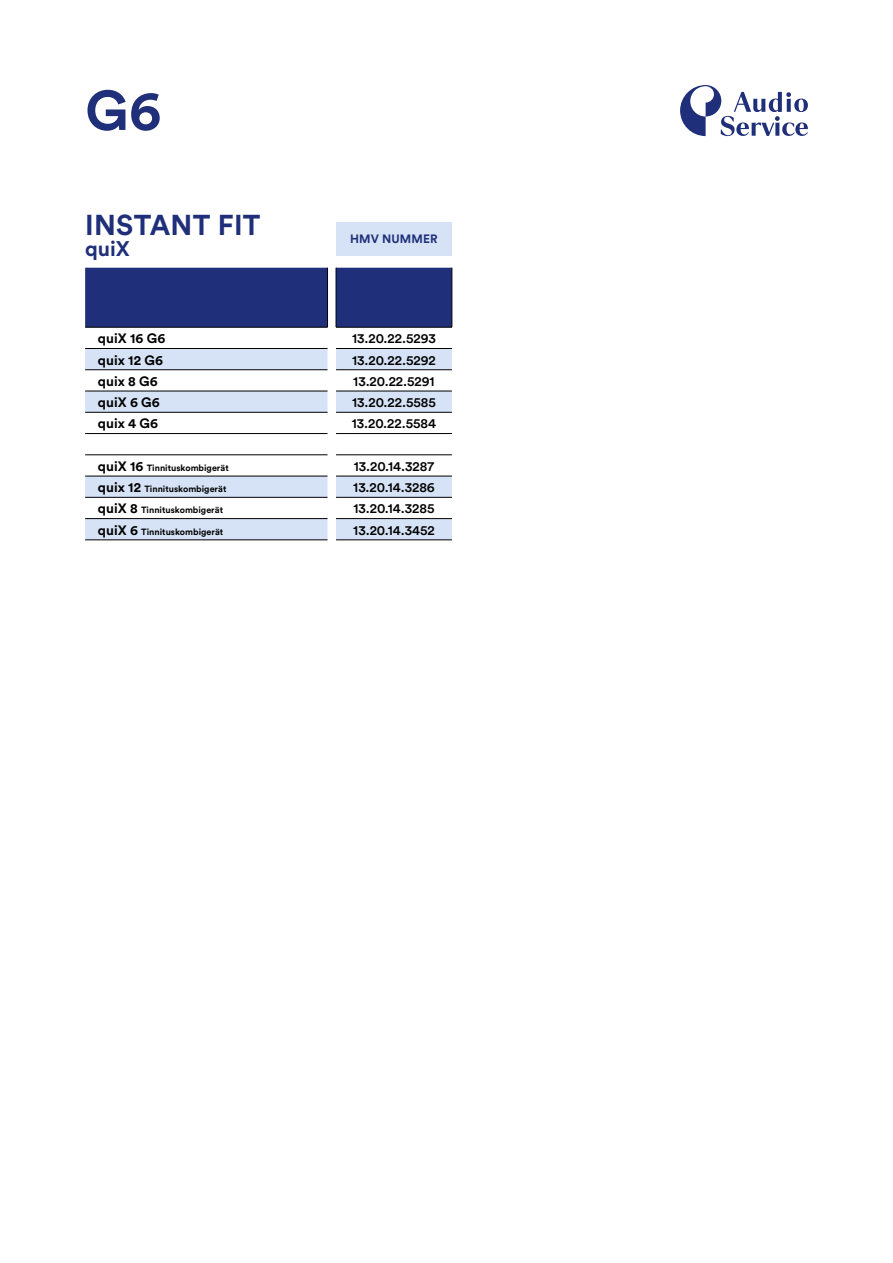
<style>
.page{position:relative;width:893px;height:1263px;background:#fff}
.page>*{position:absolute;margin:0;border:0;box-sizing:border-box;transform-origin:0 0}
.t1{font:700 55.5px "Circular Pro";color:#1f2f79}
.t2{font:700 28.5px "Circular Pro";letter-spacing:.01em;color:#1f2f79}
.t3{font:700 21px "Circular Pro";color:#1f2f79}
.t4{font:500 13.5px "Circular Pro";color:#000}
.t5{font:700 13.5px "Circular Pro";color:#000}
.t6{font:700 12px "Circular Pro";letter-spacing:.01em;color:#1f2f79}
.t7{font:700 9px "Circular Pro";color:#000}
.s1{font-size:13.5px}
</style>
<div class="page">
<div style="left:85px;top:268px;width:367px;height:59px;background:#1f2f79"></div>
<svg style="left:85px;top:349px;width:367px;height:42px;fill:#d6e3f6"></svg>
<svg style="left:85px;top:392px;width:367px;height:148px"></svg>
<hr style="left:327px;top:268px;width:1px;height:59px;background:#000">
<hr style="left:336px;top:268px;width:1px;height:59px;background:#000">
<hr style="left:452px;top:268px;width:1px;height:59px;background:#000">
<hr style="left:85px;top:327px;width:243px;height:1px;background:#000">
<hr style="left:85px;top:348px;width:243px;height:1px;background:#000">
<hr style="left:85px;top:369px;width:243px;height:1px;background:#000">
<hr style="left:85px;top:454px;width:243px;height:1px;background:#000">
<hr style="left:85px;top:476px;width:243px;height:1px;background:#000">
<hr style="left:85px;top:497px;width:243px;height:1px;background:#000">
<hr style="left:336px;top:327px;width:116px;height:1px;background:#000">
<hr style="left:336px;top:348px;width:116px;height:1px;background:#000">
<hr style="left:336px;top:369px;width:116px;height:1px;background:#000">
<hr style="left:336px;top:454px;width:116px;height:1px;background:#000">
<hr style="left:336px;top:476px;width:116px;height:1px;background:#000">
<hr style="left:336px;top:497px;width:116px;height:1px;background:#000">
<hr style="left:85px;top:391px;width:243px;height:1px;background:#000">
<hr style="left:85px;top:433px;width:243px;height:1px;background:#000">
<hr style="left:85px;top:518px;width:243px;height:1px;background:#000">
<hr style="left:85px;top:412px;width:243px;height:1px;background:#000">
<hr style="left:85px;top:540px;width:243px;height:1px;background:#000">
<hr style="left:336px;top:391px;width:116px;height:1px;background:#000">
<hr style="left:336px;top:433px;width:116px;height:1px;background:#000">
<hr style="left:336px;top:518px;width:116px;height:1px;background:#000">
<hr style="left:336px;top:412px;width:116px;height:1px;background:#000">
<hr style="left:336px;top:540px;width:116px;height:1px;background:#000">
<div style="left:336px;top:222px;width:116px;height:34px;background:#d6e3f6"></div>
<svg style="left:680px;top:85px;width:128px;height:51px"></svg>
<h1 class="t1" style="left:85px;top:72px;width:77px">G6</h1>
<h2 class="t2" style="left:85px;top:205px;width:177px">INSTANT FIT</h2>
<h3 class="t3" style="left:85px;top:234px;width:46px">quiX</h3>
<p class="t6" style="left:350px;top:230px;width:89px">HMV NUMMER</p>
<p class="t5" style="left:98px;top:329px;width:69px">quiX 16 G6</p>
<p class="t4" style="left:352px;top:329px;width:85px">13.20.22.5293</p>
<p class="t5" style="left:98px;top:351px;width:66px">quix 12 G6</p>
<p class="t4" style="left:352px;top:351px;width:85px">13.20.22.5292</p>
<p class="t5" style="left:98px;top:372px;width:61px">quix 8 G6</p>
<p class="t4" style="left:353px;top:372px;width:83px">13.20.22.5291</p>
<p class="t5" style="left:98px;top:393px;width:63px">quiX 6 G6</p>
<p class="t4" style="left:352px;top:393px;width:85px">13.20.22.5585</p>
<p class="t5" style="left:98px;top:414px;width:62px">quix 4 G6</p>
<p class="t4" style="left:352px;top:414px;width:86px">13.20.22.5584</p>
<p class="t7" style="left:98px;top:461px;width:132px"><span class="s1">quiX 16</span> Tinnituskombigerät</p>
<p class="t4" style="left:354px;top:457px;width:82px">13.20.14.3287</p>
<p class="t7" style="left:98px;top:483px;width:130px"><span class="s1">quix 12</span> Tinnituskombigerät</p>
<p class="t4" style="left:353px;top:478px;width:83px">13.20.14.3286</p>
<p class="t7" style="left:98px;top:504px;width:127px"><span class="s1">quiX 8</span> Tinnituskombigerät</p>
<p class="t4" style="left:353px;top:499px;width:83px">13.20.14.3285</p>
<p class="t7" style="left:98px;top:525px;width:127px"><span class="s1">quiX 6</span> Tinnituskombigerät</p>
<p class="t4" style="left:353px;top:521px;width:83px">13.20.14.3452</p>
</div>
